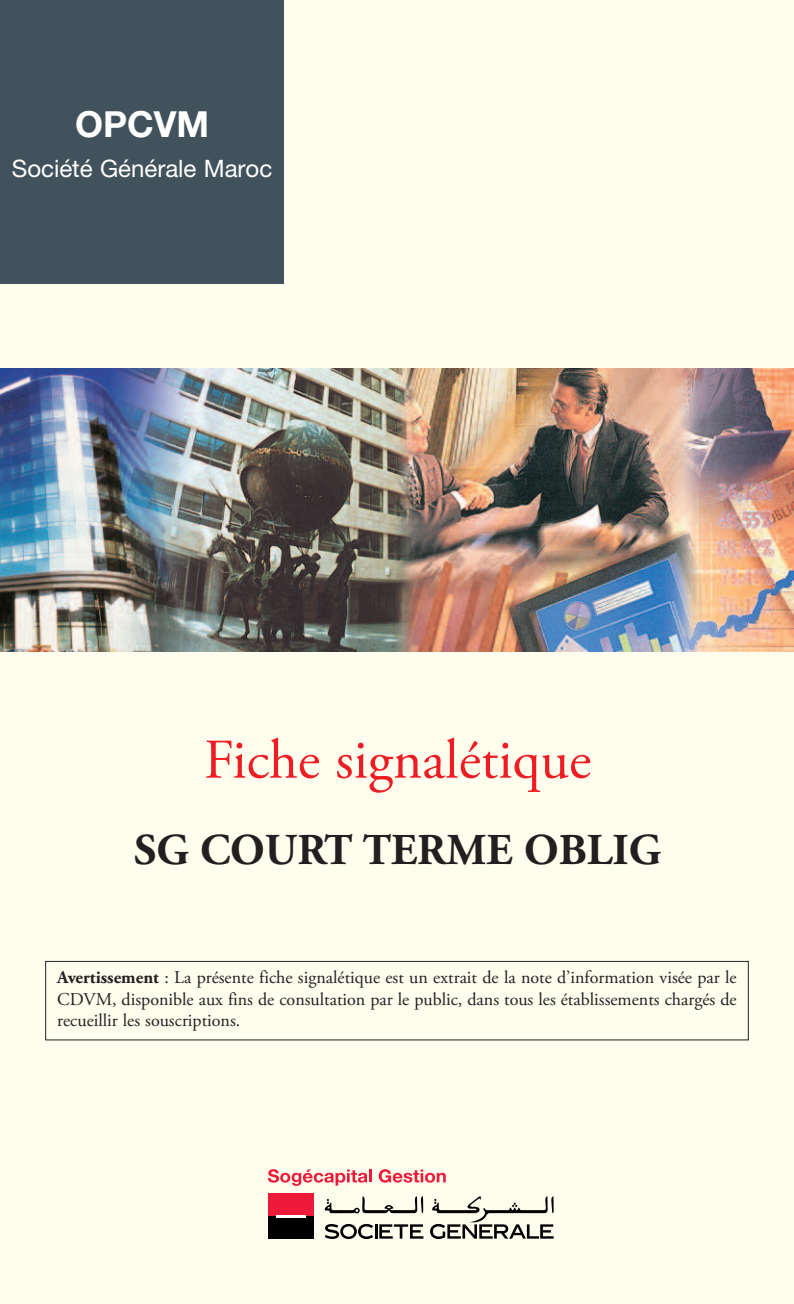
<style>
.page{position:relative;width:794px;height:1304px;background:#fffdee}
.page>*{position:absolute;margin:0;border:0;box-sizing:border-box;transform-origin:0 0}
.t1{font:56px "Adobe Garamond Pro";color:#ee1d23}
.t2{font:700 44px "Adobe Garamond Pro";color:#231f20}
.t3{font:700 36px "Helvetica Neue LT Com";color:#fff}
.t4{font:24px "Helvetica Neue LT Com";color:#fff}
.t5{font:18px/21.6px "Adobe Garamond Pro";color:#231f20;text-align:justify}
.s1{font-weight:700}
</style>
<div class="page">
<img style="left:1px;top:369px;width:793px;height:283px">
<div style="left:0;top:0;width:284px;height:283px;background:#41525c"></div>
<svg style="left:268px;top:1169px;width:104px;height:17px"></svg>
<svg style="left:379px;top:1169px;width:67px;height:14px"></svg>
<svg style="left:325px;top:1196px;width:98px;height:17px"></svg>
<div style="left:268px;top:1194px;width:45px;height:22px;background:#ed1a3a"></div>
<div style="left:268px;top:1216px;width:45px;height:23px;background:#000"></div>
<hr style="left:276px;top:1215px;width:29px;height:3px;background:#fff">
<svg style="left:325px;top:1224px;width:98px;height:15px"></svg>
<svg style="left:430px;top:1196px;width:123px;height:43px"></svg>
<div style="left:45px;top:961px;width:703px;height:79px;border:1px solid #231f20"></div>
<h3 class="t3" style="left:75px;top:102px;width:136px">OPCVM</h3>
<h3 class="t4" style="left:12px;top:154px;width:262px">Société Générale Maroc</h3>
<h1 class="t1" style="left:204px;top:738px;width:389px">Fiche signalétique</h1>
<h2 class="t2" style="left:134px;top:833px;width:528px">SG COURT TERME OBLIG</h2>
<p class="t5" style="left:57px;top:968px;width:681px"><span class="s1">Avertissement</span> : La présente fiche signalétique est un extrait de la note d’information visée par le CDVM, disponible aux fins de consultation par le public, dans tous les établissements chargés de recueillir les souscriptions.</p>
</div>
